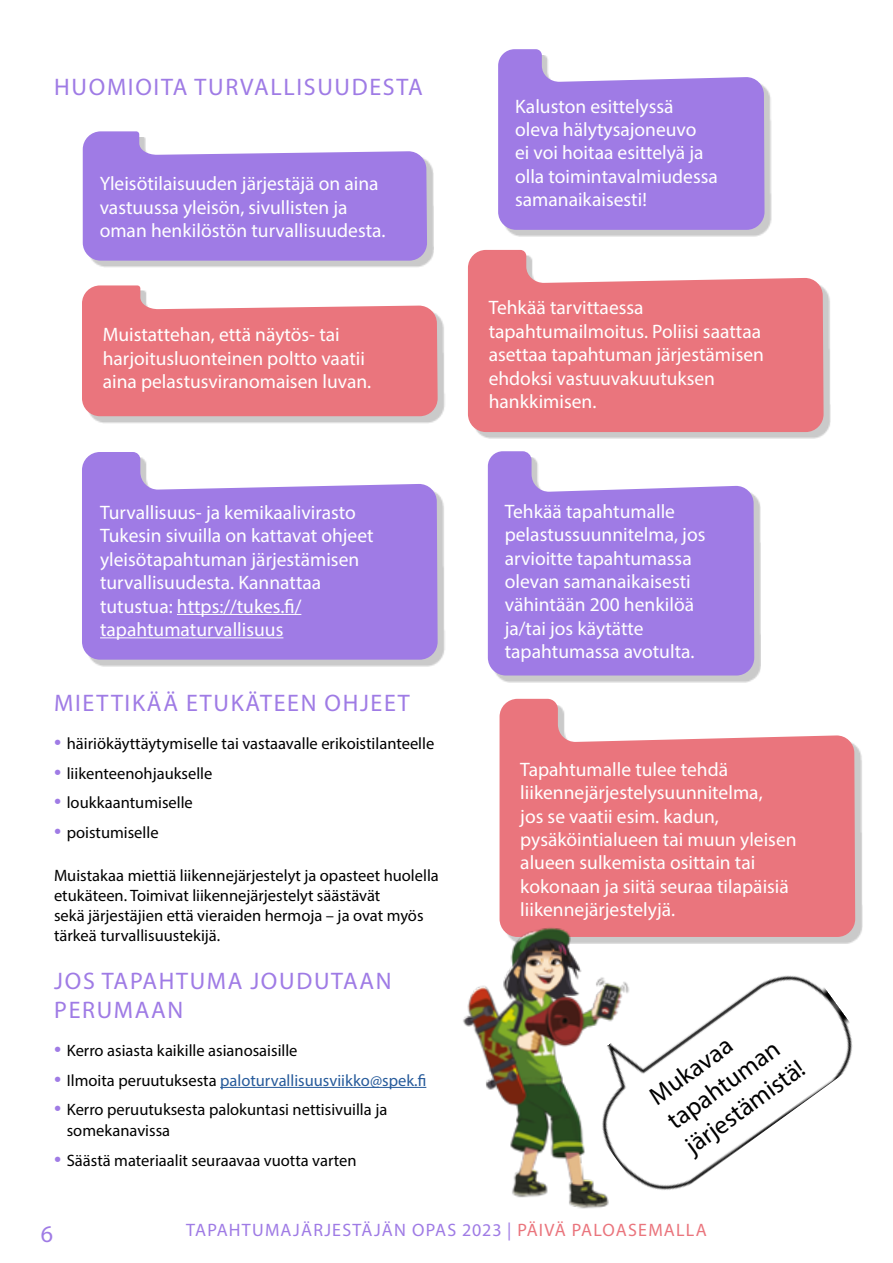
<style>
.page{position:relative;width:893px;height:1263px;background:#fff}
.page>*{position:absolute;margin:0;border:0;box-sizing:border-box;transform-origin:0 0}
.t1{font:25.5px/30.6px "Myriad Pro";color:#000}
.t2{font:24px/28.8px "Myriad Pro";letter-spacing:.07em;color:#9f7be5}
.t3{font:19.5px/23.4px "Myriad Pro";color:#fff}
.t4{font:18px "Myriad Pro";letter-spacing:.07em;color:#9f7be5}
.t5{font:16.5px/19.8px "Myriad Pro";color:#000}
.t6{font:16.5px "Myriad Pro";color:#275b9b}
.s1{font-size:25.5px;color:#9f7be5}
.s2{color:#000}
.s3{color:#ea757d}
</style>
<div class="page">
<hr style="left:220px;top:1087px;width:206px;height:1px;background:#275b9b">
<div style="left:88px;top:290px;width:357px;height:133px;background:#000;opacity:.21"></div>
<svg style="left:82px;top:285px;width:356px;height:131px;background:#ec8990"></svg>
<div style="left:89px;top:137px;width:345px;height:131px;background:#000;opacity:.21"></div>
<svg style="left:83px;top:131px;width:344px;height:130px;background:#ad8ee8"></svg>
<div style="left:504px;top:55px;width:267px;height:182px;background:#000;opacity:.21"></div>
<svg style="left:498px;top:49px;width:267px;height:181px;background:#ac8ee8"></svg>
<div style="left:474px;top:254px;width:357px;height:185px;background:#000;opacity:.21"></div>
<svg style="left:468px;top:250px;width:356px;height:182px;background:#ec888f"></svg>
<div style="left:88px;top:456px;width:357px;height:210px;background:#000;opacity:.21"></div>
<svg style="left:82px;top:452px;width:356px;height:208px;background:#ac8ee8"></svg>
<hr style="left:177px;top:614px;width:124px;height:1px;background:#fff">
<hr style="left:100px;top:637px;width:183px;height:1px;background:#fff">
<div style="left:494px;top:457px;width:267px;height:225px;background:#000;opacity:.21"></div>
<svg style="left:488px;top:451px;width:266px;height:224px;background:#ac8de8"></svg>
<div style="left:504px;top:705px;width:359px;height:238px;background:#000;opacity:.21"></div>
<svg style="left:499px;top:699px;width:356px;height:223px;background:#ed8990"></svg>
<img style="left:463px;top:921px;width:171px;height:277px">
<img style="left:559px;top:922px;width:304px;height:287px">
<p class="t2" style="left:54px;top:72px;width:370px">HUOMIOITA TURVALLISUUDESTA</p>
<p class="t3" style="left:100px;top:172px;width:287px">Yleisötilaisuuden järjestäjä on aina vastuussa yleisön, sivullisten ja oman henkilöstön turvallisuudesta.</p>
<p class="t3" style="left:103px;top:323px;width:270px">Muistattehan, että näytös- tai harjoitusluonteinen poltto vaatii aina pelastusviranomaisen luvan.</p>
<p class="t3" style="left:515px;top:94px;width:204px">Kaluston esittelyssä oleva hälytysajoneuvo<br>ei voi hoitaa esittelyä ja olla toimintavalmiudessa samanaikaisesti!</p>
<p class="t3" style="left:489px;top:296px;width:277px">Tehkää tarvittaessa tapahtumailmoitus. Poliisi saattaa asettaa tapahtuman järjestämisen ehdoksi vastuuvakuutuksen hankkimisen.</p>
<p class="t3" style="left:100px;top:500px;width:275px">Turvallisuus- ja kemikaalivirasto<br>Tukesin sivuilla on kattavat ohjeet yleisötapahtuman järjestämisen turvallisuudesta. Kannattaa tutustua: https://tukes.fi/ tapahtumaturvallisuus</p>
<p class="t3" style="left:505px;top:499px;width:202px">Tehkää tapahtumalle pelastussuunnitelma, jos arvioitte tapahtumassa olevan samanaikaisesti vähintään 200 henkilöä ja/tai jos käytätte tapahtumassa avotulta.</p>
<p class="t2" style="left:54px;top:688px;width:357px">MIETTIKÄÄ ETUKÄTEEN OHJEET</p>
<p class="t5" style="left:54px;top:733px;width:382px"><span class="s1">•</span> häiriökäyttäytymiselle tai vastaavalle erikoistilanteelle</p>
<p class="t5" style="left:54px;top:763px;width:160px"><span class="s1">•</span> liikenteenohjaukselle</p>
<p class="t5" style="left:54px;top:792px;width:140px"><span class="s1">•</span> loukkaantumiselle</p>
<p class="t5" style="left:54px;top:822px;width:106px"><span class="s1">•</span> poistumiselle</p>
<p class="t5" style="left:54px;top:866px;width:386px">Muistakaa miettiä liikennejärjestelyt ja opasteet huolella etukäteen. Toimivat liikennejärjestelyt säästävät<br>sekä järjestäjien että vieraiden hermoja – ja ovat myös tärkeä turvallisuustekijä.</p>
<p class="t2" style="left:54px;top:966px;width:339px">JOS TAPAHTUMA JOUDUTAAN<br>PERUMAAN</p>
<p class="t5" style="left:54px;top:1040px;width:245px"><span class="s1">•</span> Kerro asiasta kaikille asianosaisille</p>
<p class="t6" style="left:54px;top:1070px;width:374px"><span class="s1">•</span> <span class="s2">Ilmoita peruutuksesta</span> paloturvallisuusviikko@spek.fi</p>
<p class="t5" style="left:67px;top:1099px;width:322px;line-height:21px;text-indent:-13px"><span class="s1">•</span> Kerro peruutuksesta palokuntasi nettisivuilla ja somekanavissa</p>
<p class="t5" style="left:54px;top:1150px;width:304px"><span class="s1">•</span> Säästä materiaalit seuraavaa vuotta varten</p>
<p class="t3" style="left:520px;top:757px;width:278px">Tapahtumalle tulee tehdä liikennejärjestelysuunnitelma,<br>jos se vaatii esim. kadun, pysäköintialueen tai muun yleisen alueen sulkemista osittain tai kokonaan ja siitä seuraa tilapäisiä liikennejärjestelyjä.</p>
<h1 class="t1" style="left:643px;top:1086px;width:142px;rotate:-36deg">Mukavaa tapahtuman järjestämistä!</h1>
<p class="t2" style="left:41px;top:1219px;width:14px">6</p>
<p class="t4" style="left:186px;top:1219px;width:522px">TAPAHTUMAJÄRJESTÄJÄN OPAS 2023 | <span class="s3">PÄIVÄ PALOASEMALLA</span></p>
</div>
